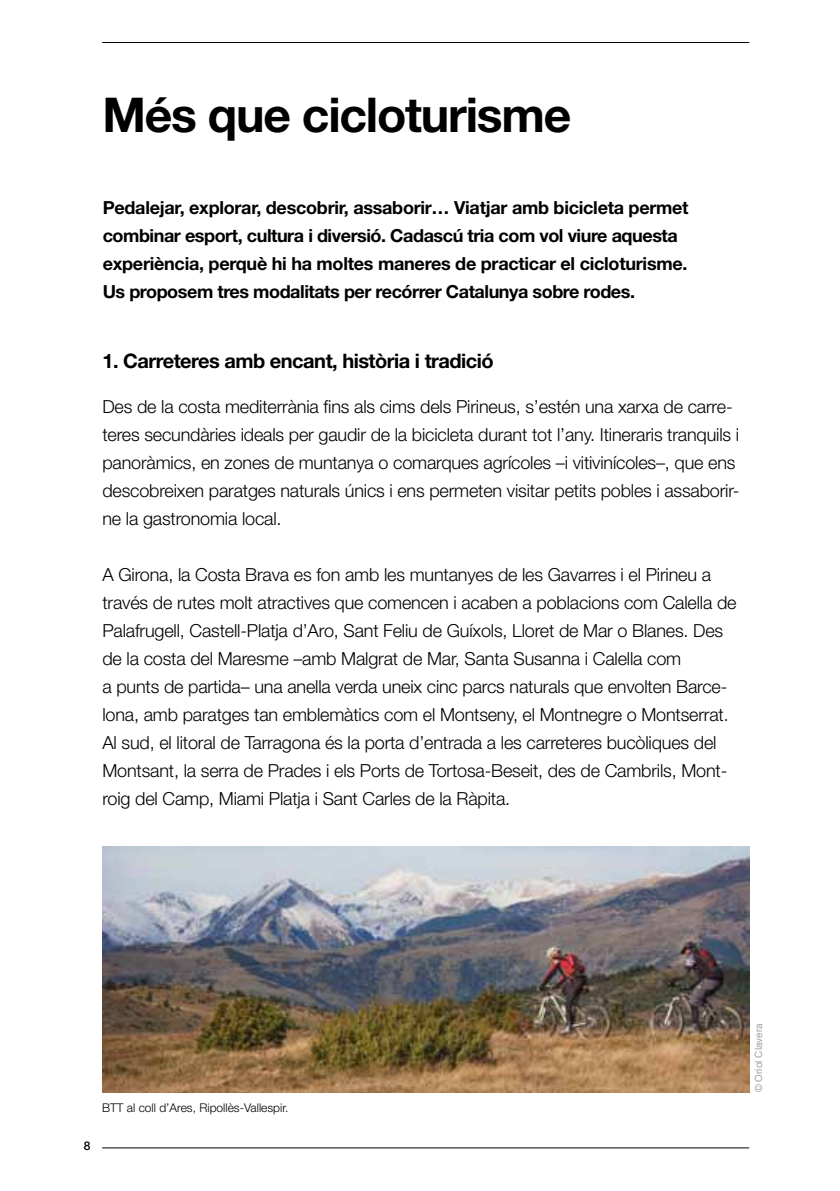
<style>
.page{position:relative;width:840px;height:1191px;background:#fff}
.page>*{position:absolute;margin:0;border:0;box-sizing:border-box;transform-origin:0 0}
.t1{font:700 48px "Helvetica Neue LT Std";letter-spacing:-.025em;color:#000}
.t2{font:700 20px "Helvetica Neue LT Std";letter-spacing:-.025em;color:#000}
.t3{font:300 18px/28px "Helvetica Neue LT Std";letter-spacing:-.01em;color:#000}
.t4{font:700 18px/28px "Helvetica Neue LT Std";letter-spacing:-.015em;color:#000}
.t5{font:300 12px "Helvetica Neue LT Std";color:#000}
.t6{font:500 12px "Helvetica Neue LT Std";color:#000}
.t7{font:10px "Helvetica Neue LT Std";color:#9c9e9f}
</style>
<div class="page">
<hr style="left:102px;top:42px;width:646px;height:1px;background:#000">
<hr style="left:102px;top:1147px;width:646px;height:1px;background:#000">
<img style="left:102px;top:846px;width:646px;height:246px">
<h1 class="t1" style="left:102px;top:85px;width:470px">Més que cicloturisme</h1>
<p class="t4" style="left:103px;top:193px;width:587px">Pedalejar, explorar, descobrir, assaborir… Viatjar amb bicicleta permet combinar esport, cultura i diversió. Cadascú tria com vol viure aquesta experiència, perquè hi ha moltes maneres de practicar el cicloturisme.<br>Us proposem tres modalitats per recórrer Catalunya sobre rodes.</p>
<p class="t2" style="left:102px;top:348px;width:392px">1. Carreteres amb encant, història i tradició</p>
<p class="t3" style="left:102px;top:392px;width:638px">Des de la costa mediterrània fins als cims dels Pirineus, s’estén una xarxa de carre&shy;teres secundàries ideals per gaudir de la bicicleta durant tot l’any. Itineraris tranquils i panoràmics, en zones de muntanya o comarques agrícoles –i vitivinícoles–, que ens descobreixen paratges naturals únics i ens permeten visitar petits pobles i assaborir&shy;ne la gastronomia local.</p>
<p class="t3" style="left:102px;top:560px;width:635px">A Girona, la Costa Brava es fon amb les muntanyes de les Gavarres i el Pirineu a través de rutes molt atractives que comencen i acaben a poblacions com Calella de Palafrugell, Castell-Platja d’Aro, Sant Feliu de Guíxols, Lloret de Mar o Blanes. Des de la costa del Maresme –amb Malgrat de Mar, Santa Susanna i Calella com<br>a punts de partida– una anella verda uneix cinc parcs naturals que envolten Barce&shy;lona, amb paratges tan emblemàtics com el Montseny, el Montnegre o Montserrat.<br>Al sud, el litoral de Tarragona és la porta d’entrada a les carreteres bucòliques del Montsant, la serra de Prades i els Ports de Tortosa-Beseit, des de Cambrils, Mont&shy;roig del Camp, Miami Platja i Sant Carles de la Ràpita.</p>
<p class="t6" style="left:84px;top:1138px;width:8px">8</p>
<p class="t5" style="left:102px;top:1100px;width:188px">BTT al coll d’Ares, Ripollès-Vallespir.</p>
<p class="t7" style="left:752px;top:1092px;width:70px;rotate:-90deg">© Oriol Clavera</p>
</div>
